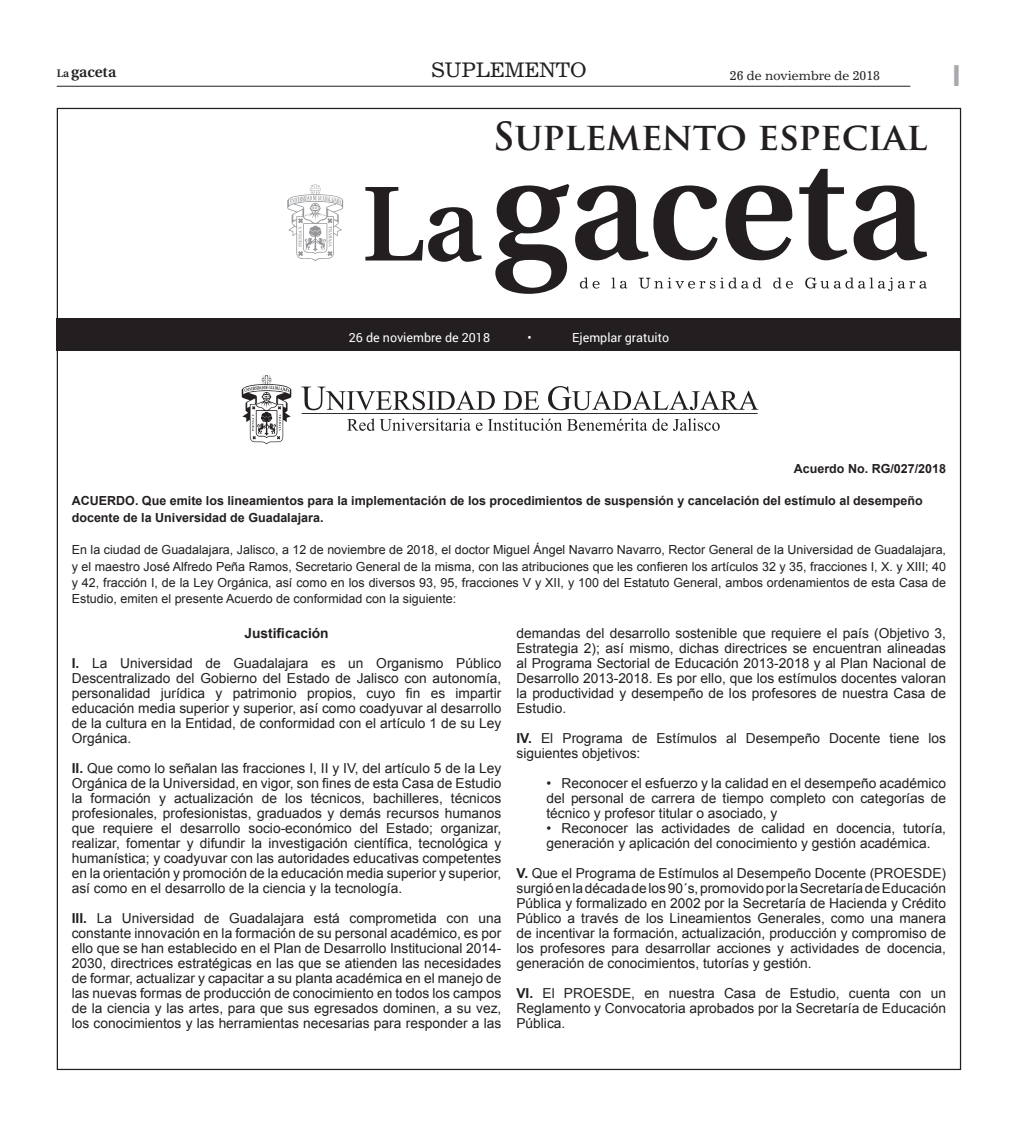
<style>
.page{position:relative;width:1025px;height:1125px;background:#fff}
.page>*{position:absolute;margin:0;border:0;box-sizing:border-box;transform-origin:0 0}
.t1{font:700 37.75px "Trajan Pro";letter-spacing:-.01em;color:#231f20}
.t2{font:700 30px "Meta Plus";color:#a8a9ad}
.t3{font:20px "News 702 BT";color:#231f20}
.t4{font:600 15.12px "Utopia";color:#231f20}
.t5{font:13.75px/15px "Arial";color:#231f20;text-align:justify}
.t6{font:12.5px/16.2px "Arial";color:#231f20;text-align:justify}
.t7{font:700 12.5px/16.5px "Arial";color:#231f20}
.t8{font:12.5px "Roboto";color:#fff}
.t9{font:12.5px "News 702 BT";color:#231f20}
.s1{font-size:11px}
.s2{font-weight:700}
</style>
<div class="page">
<hr style="left:57px;top:86px;width:852px;height:1px;background:#231f20">
<svg style="left:287px;top:184px;width:56px;height:77px"></svg>
<svg style="left:365px;top:187px;width:116px;height:75px"></svg>
<svg style="left:495px;top:169px;width:431px;height:125px"></svg>
<svg style="left:579px;top:278px;width:20px;height:11px"></svg>
<svg style="left:611px;top:278px;width:16px;height:11px"></svg>
<svg style="left:638px;top:278px;width:123px;height:11px"></svg>
<svg style="left:772px;top:278px;width:20px;height:11px"></svg>
<svg style="left:804px;top:277px;width:122px;height:14px"></svg>
<div style="left:57px;top:319px;width:903px;height:32px;background:#231f20"></div>
<svg style="left:301px;top:386px;width:457px;height:45px"></svg>
<svg style="left:242px;top:375px;width:49px;height:69px"></svg>
<h3 class="t3" style="left:431px;top:58px;width:157px">SUPLEMENTO</h3>
<p class="t9" style="left:729px;top:67px;width:152px">26 de noviembre de 2018</p>
<p class="t4" style="left:57px;top:63px;width:61px"><span class="s1">La</span> gaceta</p>
<h2 class="t2" style="left:951px;top:58px;width:11px">I</h2>
<h1 class="t1" style="left:492px;top:113px;width:436px">SUPLEMENTO ESPECIAL</h1>
<p class="t8" style="left:349px;top:328px;width:143px">26 de noviembre de 2018</p>
<p class="t8" style="left:527px;top:328px;width:6px">•</p>
<p class="t8" style="left:572px;top:328px;width:98px">Ejemplar gratuito</p>
<p class="t7" style="left:793px;top:461px;width:154px">Acuerdo No. RG/027/2018</p>
<p class="t7" style="left:72px;top:493px;width:852px">ACUERDO. Que emite los lineamientos para la implementación de los procedimientos de suspensión y cancelación del estímulo al desempeño docente de la Universidad de Guadalajara.</p>
<p class="t6" style="left:72px;top:542px;width:875px">En la ciudad de Guadalajara, Jalisco, a 12 de noviembre de 2018, el doctor Miguel Ángel Navarro Navarro, Rector General de la Universidad de Guadalajara, y el maestro José Alfredo Peña Ramos, Secretario General de la misma, con las atribuciones que les confieren los artículos 32 y 35, fracciones I, X. y XIII; 40 y 42, fracción I, de la Ley Orgánica, así como en los diversos 93, 95, fracciones V y XII, y 100 del Estatuto General, ambos ordenamientos de esta Casa de Estudio, emiten el presente Acuerdo de conformidad con la siguiente:</p>
<p class="t5" style="left:72px;top:618px;width:431px;line-height:30px;text-align:center"><span class="s2">Justificación<br>I.</span> La Universidad de Guadalajara es un Organismo Público</p>
<p class="t5" style="left:72px;top:671px;width:431px">Descentralizado del Gobierno del Estado de Jalisco con autonomía, personalidad jurídica y patrimonio propios, cuyo fin es impartir educación media superior y superior, así como coadyuvar al desarrollo de la cultura en la Entidad, de conformidad con el artículo 1 de su Ley Orgánica.</p>
<p class="t5" style="left:72px;top:761px;width:431px"><span class="s2">II.</span> Que como lo señalan las fracciones I, II y IV, del artículo 5 de la Ley Orgánica de la Universidad, en vigor, son fines de esta Casa de Estudio la formación y actualización de los técnicos, bachilleres, técnicos profesionales, profesionistas, graduados y demás recursos humanos que requiere el desarrollo socio-económico del Estado; organizar, realizar, fomentar y difundir la investigación científica, tecnológica y humanística; y coadyuvar con las autoridades educativas competentes en la orientación y promoción de la educación media superior y superior, así como en el desarrollo de la ciencia y la tecnología.</p>
<p class="t5" style="left:72px;top:911px;width:431px"><span class="s2">III.</span> La Universidad de Guadalajara está comprometida con una constante innovación en la formación de su personal académico, es por ello que se han establecido en el Plan de Desarrollo Institucional 2014- 2030, directrices estratégicas en las que se atienden las necesidades de formar, actualizar y capacitar a su planta académica en el manejo de las nuevas formas de producción de conocimiento en todos los campos de la ciencia y las artes, para que sus egresados dominen, a su vez, los conocimientos y las herramientas necesarias para responder a las</p>
<p class="t5" style="left:516px;top:626px;width:431px">demandas del desarrollo sostenible que requiere el país (Objetivo 3, Estrategia 2); así mismo, dichas directrices se encuentran alineadas al Programa Sectorial de Educación 2013-2018 y al Plan Nacional de Desarrollo 2013-2018. Es por ello, que los estímulos docentes valoran la productividad y desempeño de los profesores de nuestra Casa de Estudio.</p>
<p class="t5" style="left:516px;top:731px;width:431px"><span class="s2">IV.</span> El Programa de Estímulos al Desempeño Docente tiene los siguientes objetivos:</p>
<p class="t5" style="left:546px;top:776px;width:401px">• Reconocer el esfuerzo y la calidad en el desempeño académico del personal de carrera de tiempo completo con categorías de técnico y profesor titular o asociado, y</p>
<p class="t5" style="left:546px;top:821px;width:401px">• Reconocer las actividades de calidad en docencia, tutoría, generación y aplicación del conocimiento y gestión académica.</p>
<p class="t5" style="left:516px;top:866px;width:431px"><span class="s2">V.</span> Que el Programa de Estímulos al Desempeño Docente (PROESDE) surgió en la década de los 90´s, promovido por la Secretaría de Educación Pública y formalizado en 2002 por la Secretaría de Hacienda y Crédito Público a través de los Lineamientos Generales, como una manera de incentivar la formación, actualización, producción y compromiso de los profesores para desarrollar acciones y actividades de docencia, generación de conocimientos, tutorías y gestión.</p>
<p class="t5" style="left:516px;top:986px;width:431px"><span class="s2">VI.</span> El PROESDE, en nuestra Casa de Estudio, cuenta con un Reglamento y Convocatoria aprobados por la Secretaría de Educación Pública.</p>
</div>
